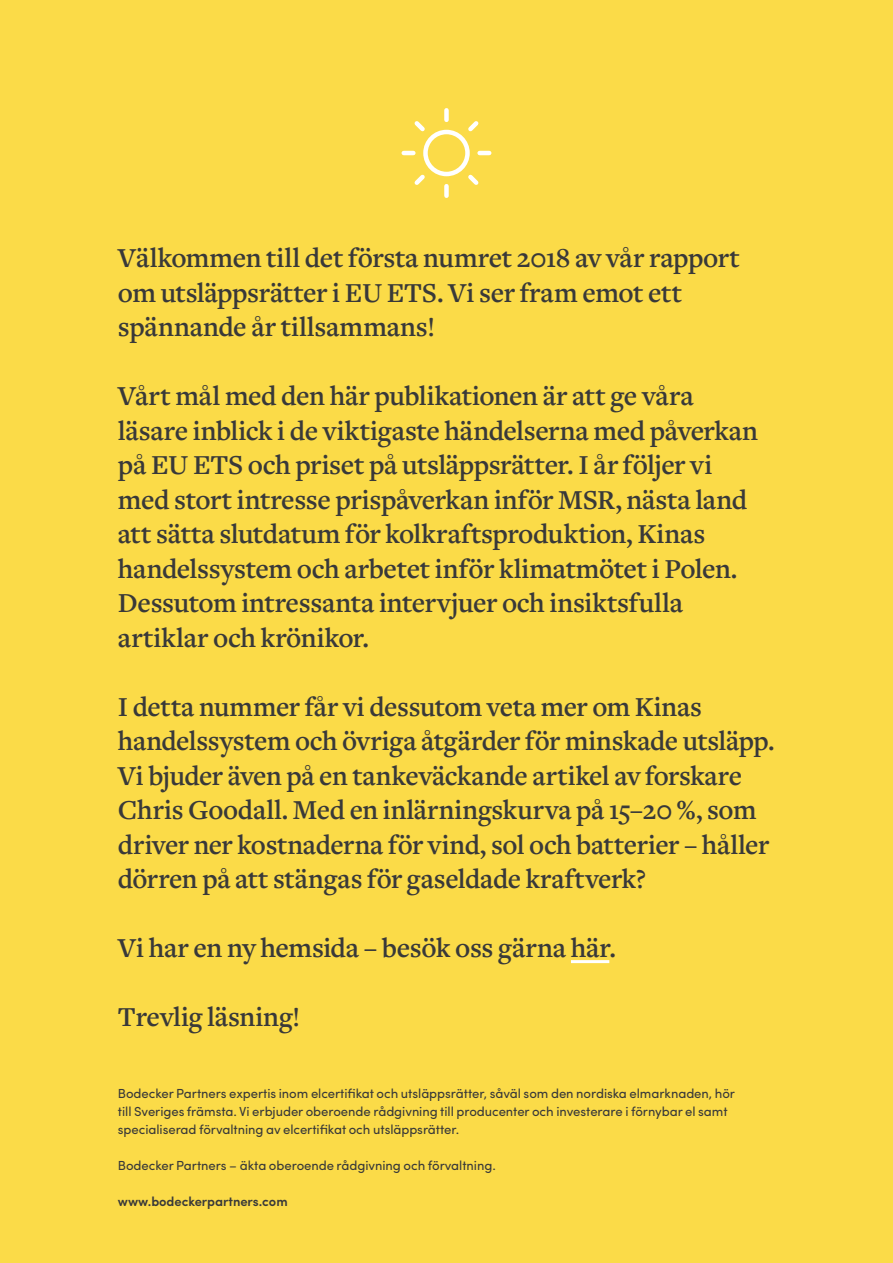
<style>
.page{position:relative;width:893px;height:1263px;background:#fbdb48}
.page>*{position:absolute;margin:0;border:0;box-sizing:border-box;transform-origin:0 0}
.t1{font:600 28.5px/34.5px "Freight Text Pro";letter-spacing:-.01em;color:#393939}
.t2{font:13.2px/18px "Sofia Pro";letter-spacing:-.005em;color:#393939}
.t3{font:600 13.2px "Sofia Pro";letter-spacing:-.005em;color:#393939}
</style>
<div class="page">
<hr style="left:571px;top:960px;width:38px;height:3px;background:#fff">
<div style="left:423px;top:130px;width:47px;height:46px;border:4px solid #fff;border-radius:50%"></div>
<div style="left:444px;top:110px;width:5px;height:10px;background:#fff"></div>
<svg style="left:480px;top:151px;width:9px;height:4px"></svg>
<svg style="left:468px;top:174px;width:11px;height:11px"></svg>
<svg style="left:468px;top:121px;width:11px;height:11px"></svg>
<div style="left:444px;top:186px;width:5px;height:10px;background:#fff"></div>
<svg style="left:404px;top:151px;width:9px;height:4px"></svg>
<svg style="left:414px;top:121px;width:11px;height:11px"></svg>
<svg style="left:414px;top:174px;width:11px;height:11px"></svg>
<p class="t1" style="left:118px;top:240px;width:624px">Välkommen till det första numret 2018 av vår rapport om utsläppsrätter i EU ETS. Vi ser fram emot ett spännande år tillsammans!</p>
<p class="t1" style="left:118px;top:378px;width:642px">Vårt mål med den här publikationen är att ge våra läsare inblick i de viktigaste händelserna med påverkan på EU ETS och priset på utsläppsrätter. I år följer vi med stort intresse prispåverkan inför MSR, nästa land att sätta slutdatum för kolkraftsproduktion, Kinas handelssystem och arbetet inför klimatmötet i Polen.<br>Dessutom intressanta intervjuer och insiktsfulla artiklar och krönikor.</p>
<p class="t1" style="left:118px;top:688px;width:658px">I detta nummer får vi dessutom veta mer om Kinas handelssystem och övriga åtgärder för minskade utsläpp.<br>Vi bjuder även på en tankeväckande artikel av forskare Chris Goodall. Med en inlärningskurva på 15–20 %, som driver ner kostnaderna för vind, sol och batterier – håller dörren på att stängas för gaseldade kraftverk?</p>
<p class="t1" style="left:118px;top:930px;width:500px">Vi har en ny hemsida – besök oss gärna här.</p>
<p class="t1" style="left:118px;top:999px;width:184px">Trevlig läsning!</p>
<p class="t2" style="left:118px;top:1083px;width:619px">Bodecker Partners expertis inom elcertifikat och utsläppsrätter, såväl som den nordiska elmarknaden, hör till Sveriges främsta. Vi erbjuder oberoende rådgivning till producenter och investerare i förnybar el samt specialiserad förvaltning av elcertifikat och utsläppsrätter.</p>
<p class="t2" style="left:118px;top:1155px;width:379px">Bodecker Partners – äkta oberoende rådgivning och förvaltning.</p>
<p class="t3" style="left:118px;top:1191px;width:171px">www.bodeckerpartners.com</p>
</div>
